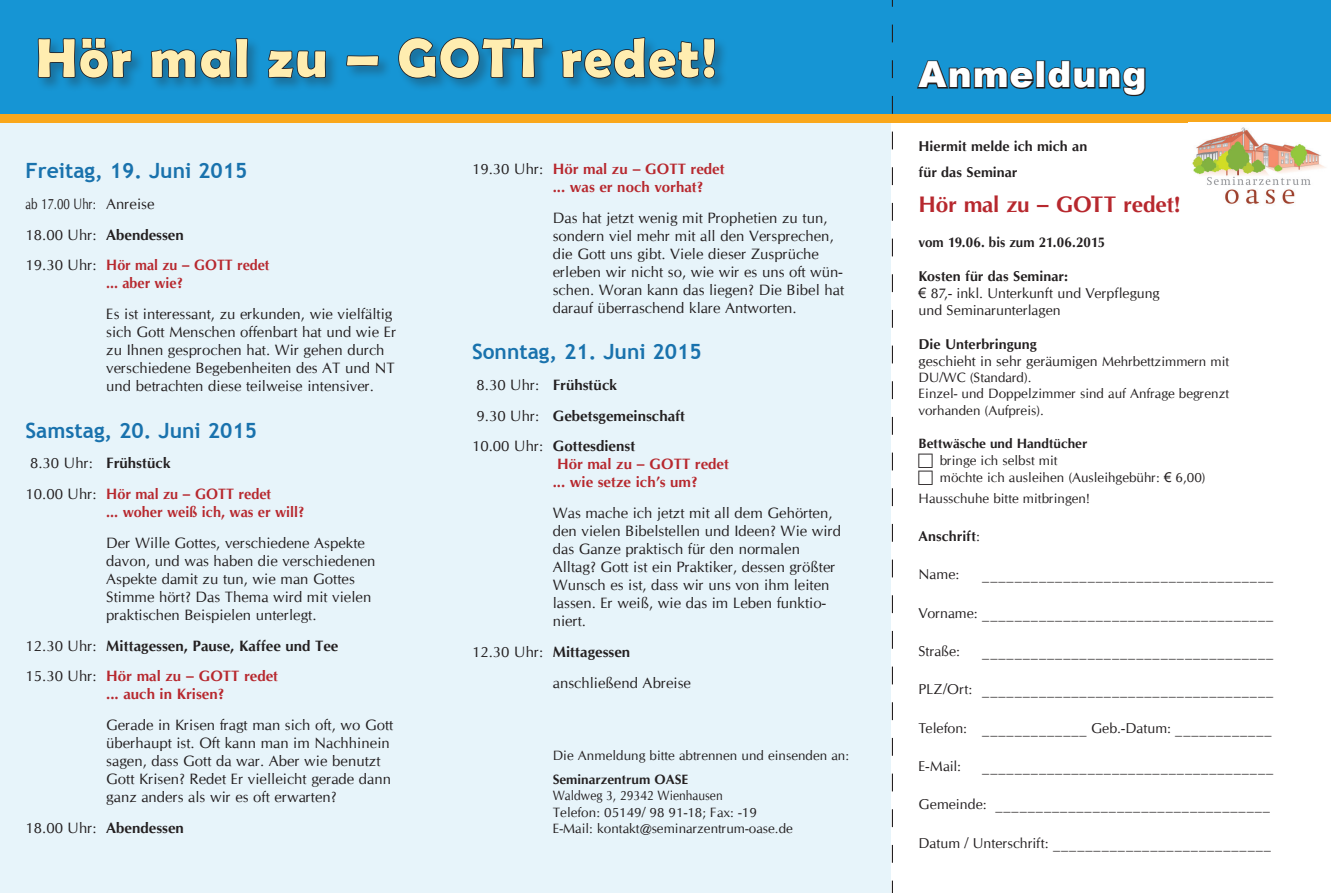
<style>
.page{position:relative;width:1331px;height:893px;background:#1695d4}
.page>*{position:absolute;margin:0;border:0;box-sizing:border-box;transform-origin:0 0}
.t1{font:700 55.2px "Berlin Sans FB Demi";letter-spacing:.04em;color:#ffedb0}
.t2{font:900 36px "Arial";letter-spacing:.025em;color:#fff}
.t3{font:700 22.5px "Cg Omega";letter-spacing:-.005em;color:#b7282e}
.Überschrift_2{font:700 21px "Trebuchet MS";color:#1972ad}
.t4{font:15px/18px "Cg Omega";color:#231f20}
.t5{font:700 15px "Cg Omega";color:#231f20}
.t6{font:700 15px/18px "Cg Omega";color:#b7282e}
.t7{font:700 15px/18px "Cg Omega";color:#b7282e;scale:.96 1}
.t8{font:700 15px/18px "Cg Omega";color:#b7282e;text-align:center;scale:.95 1}
.t9{font:15px "Cg Omega";color:#231f20;scale:.77 1}
.t10{font:14.25px/17.1px "Cg Omega";color:#231f20}
.t11{font:700 14.25px "Cg Omega";color:#231f20}
.t12{font:700 14.25px "Cg Omega";color:#231f20;scale:.94 1}
.t13{font:13.5px/16.2px "Cg Omega";color:#231f20}
.t14{font:13.5px/16.2px "Cg Omega";color:#231f20;scale:.9 1}
.t15{font:700 13.5px "Cg Omega";color:#231f20}
.s1{font-weight:400}
.s2{font-weight:400;color:#231f20}
.s3{color:#231f20}
.s4{font-weight:700}
.s5{font-family:"Arial"}
.s6{font-size:13.5px}
</style>
<div class="page">
<div style="left:892px;top:118px;width:439px;height:775px;background:#fff"></div>
<div style="left:0;top:118px;width:893px;height:775px;background:#e7f4fa"></div>
<div style="left:0;top:114px;width:1331px;height:8px;background:#f9a71b"></div>
<div style="left:36px;top:36px;width:693px;height:57px;background:#231f20;opacity:.3"></div>
<svg style="left:37px;top:37px;width:96px;height:42px"></svg>
<svg style="left:150px;top:36px;width:99px;height:87px"></svg>
<svg style="left:267px;top:49px;width:60px;height:30px"></svg>
<svg style="left:345px;top:55px;width:35px;height:12px"></svg>
<svg style="left:397px;top:37px;width:147px;height:43px"></svg>
<svg style="left:561px;top:36px;width:155px;height:43px"></svg>
<svg style="left:892px;top:0;width:1px;height:893px"></svg>
<svg style="left:917px;top:60px;width:119px;height:29px"></svg>
<div style="left:1036px;top:61px;width:9px;height:28px;border:2px solid #231f20"></div>
<svg style="left:1047px;top:60px;width:99px;height:37px"></svg>
<img style="left:1192px;top:127px;width:134px;height:77px">
<p class="t1" style="left:36px;top:26px;width:682px">Hör mal zu – GOTT redet!</p>
<p class="Überschrift_2" style="left:26px;top:158px;width:223px">Freitag, 19. Juni 2015</p>
<p class="t9" style="left:26px;top:195px;width:169px">ab 17.00 Uhr: Anreise</p>
<p class="t5" style="left:26px;top:226px;width:160px"><span class="s1">18.00 Uhr:</span> Abendessen</p>
<p class="t8" style="left:26px;top:256px;width:259px"><span class="s2">19.30 Uhr:</span> Hör mal zu – GOTT redet ... aber wie?</p>
<p class="t4" style="left:106px;top:305px;width:292px">Es ist interessant, zu erkunden, wie vielfältig sich Gott Menschen offenbart hat und wie Er zu Ihnen gesprochen hat. Wir gehen durch verschiedene Begebenheiten des AT und NT und betrachten diese teilweise intensiver.</p>
<p class="Überschrift_2" style="left:26px;top:417px;width:233px">Samstag, 20. Juni 2015</p>
<p class="t5" style="left:30px;top:454px;width:142px"><span class="s1">8.30 Uhr:</span> Frühstück</p>
<p class="t7" style="left:106px;top:485px;width:208px;text-indent:-81px"><span class="s2">10.00 Uhr:</span> Hör mal zu – GOTT redet<br>... woher weiß ich, was er will?</p>
<p class="t4" style="left:106px;top:534px;width:271px">Der Wille Gottes, verschiedene Aspekte davon, und was haben die verschiedenen Aspekte damit zu tun, wie man Gottes Stimme hört? Das Thema wird mit vielen praktischen Beispielen unterlegt.</p>
<p class="t5" style="left:26px;top:637px;width:314px"><span class="s1">12.30 Uhr:</span> Mittagessen, Pause, Kaffee und Tee</p>
<p class="t6" style="left:106px;top:667px;width:173px;text-indent:-81px"><span class="s2">15.30 Uhr:</span> Hör mal zu – GOTT redet ... auch in Krisen?</p>
<p class="t4" style="left:106px;top:716px;width:289px">Gerade in Krisen fragt man sich oft, wo Gott überhaupt ist. Oft kann man im Nachhinein sagen, dass Gott da war. Aber wie benutzt Gott Krisen? Redet Er vielleicht gerade dann ganz anders als wir es oft erwarten?</p>
<p class="t5" style="left:26px;top:819px;width:160px"><span class="s1">18.00 Uhr:</span> Abendessen</p>
<p class="t6" style="left:553px;top:160px;width:173px;text-indent:-81px"><span class="s2">19.30 Uhr:</span> Hör mal zu – GOTT redet ... was er noch vorhat?</p>
<p class="t4" style="left:553px;top:209px;width:293px">Das hat jetzt wenig mit Prophetien zu tun, sondern viel mehr mit all den Versprechen, die Gott uns gibt. Viele dieser Zusprüche erleben wir nicht so, wie wir es uns oft wün&shy;schen. Woran kann das liegen? Die Bibel hat darauf überraschend klare Antworten.</p>
<p class="Überschrift_2" style="left:472px;top:338px;width:231px">Sonntag, 21. Juni 2015</p>
<p class="t5" style="left:477px;top:376px;width:142px"><span class="s1">8.30 Uhr:</span> Frühstück</p>
<p class="t5" style="left:477px;top:407px;width:210px"><span class="s1">9.30 Uhr:</span> Gebetsgemeinschaft</p>
<p class="t6" style="left:553px;top:437px;width:178px;text-indent:-81px"><span class="s2">10.00 Uhr:</span> <span class="s3">Gottesdienst<br></span>Hör mal zu – GOTT redet ... wie setze ich’s um?</p>
<p class="t4" style="left:553px;top:504px;width:290px">Was mache ich jetzt mit all dem Gehörten, den vielen Bibelstellen und Ideen? Wie wird das Ganze praktisch für den normalen Alltag? Gott ist ein Praktiker, dessen größter Wunsch es ist, dass wir uns von ihm leiten lassen. Er weiß, wie das im Leben funktio&shy;niert.</p>
<p class="t5" style="left:472px;top:643px;width:160px"><span class="s1">12.30 Uhr:</span> Mittagessen</p>
<p class="t4" style="left:553px;top:674px;width:140px">anschließend Abreise</p>
<p class="t13" style="left:553px;top:747px;width:298px">Die Anmeldung bitte abtrennen und einsenden an:</p>
<p class="t14" style="left:553px;top:772px;width:190px"><span class="s4">Seminarzentrum OASE<br></span>Waldweg 3, 29342 Wienhausen</p>
<p class="t13" style="left:553px;top:804px;width:206px">Telefon: 05149/ 98 91-18; Fax: -19</p>
<p class="t13" style="left:553px;top:820px;width:242px">E-Mail: kontakt@seminarzentrum-oase.de</p>
<p class="t2" style="left:918px;top:48px;width:230px">Anmeldung</p>
<p class="t11" style="left:918px;top:138px;width:170px">Hiermit melde ich mich an</p>
<p class="t11" style="left:918px;top:164px;width:100px">für das Seminar</p>
<p class="t3" style="left:918px;top:192px;width:263px">Hör mal zu – GOTT redet!</p>
<p class="t12" style="left:918px;top:233px;width:200px">vom 19.06. bis zum 21.06.2015</p>
<p class="t11" style="left:918px;top:267px;width:151px">Kosten für das Seminar:</p>
<p class="t10" style="left:918px;top:285px;width:243px"><span class="s5">€</span> 87,- inkl. Unterkunft und Verpflegung und Seminarunterlagen</p>
<p class="t11" style="left:918px;top:336px;width:120px">Die Unterbringung</p>
<p class="t10" style="left:918px;top:353px;width:312px">geschieht in sehr geräumigen <span class="s6">Mehrbettzimmern mit</span></p>
<p class="t13" style="left:918px;top:370px;width:115px">DU/WC (Standard).</p>
<p class="t13" style="left:918px;top:386px;width:312px">Einzel- und Doppelzimmer sind auf Anfrage begrenzt vorhanden (Aufpreis).</p>
<p class="t15" style="left:918px;top:435px;width:170px">Bettwäsche und Handtücher</p>
<p class="t13" style="left:940px;top:452px;width:119px">bringe ich selbst mit</p>
<p class="t13" style="left:940px;top:470px;width:267px">möchte ich ausleihen (Ausleihgebühr: <span class="s5">€</span> 6,00)</p>
<p class="t13" style="left:918px;top:490px;width:173px">Hausschuhe bitte mitbringen!</p>
<p class="t11" style="left:918px;top:528px;width:63px">Anschrift<span class="s1">:</span></p>
<p class="t10" style="left:918px;top:566px;width:42px">Name:</p>
<p class="t10" style="left:982px;top:566px;width:292px">____________________________________</p>
<p class="t10" style="left:918px;top:604px;width:356px">Vorname: ____________________________________</p>
<p class="t10" style="left:918px;top:643px;width:43px">Straße:</p>
<p class="t10" style="left:982px;top:643px;width:292px">____________________________________</p>
<p class="t10" style="left:918px;top:681px;width:356px">PLZ/Ort: ____________________________________</p>
<p class="t10" style="left:918px;top:719px;width:355px">Telefon: _____________ Geb.-Datum: ____________</p>
<p class="t10" style="left:918px;top:758px;width:44px">E-Mail:</p>
<p class="t10" style="left:982px;top:758px;width:292px">____________________________________</p>
<p class="t10" style="left:918px;top:796px;width:353px">Gemeinde: __________________________________</p>
<p class="t10" style="left:918px;top:835px;width:354px">Datum / Unterschrift: ___________________________</p>
</div>
